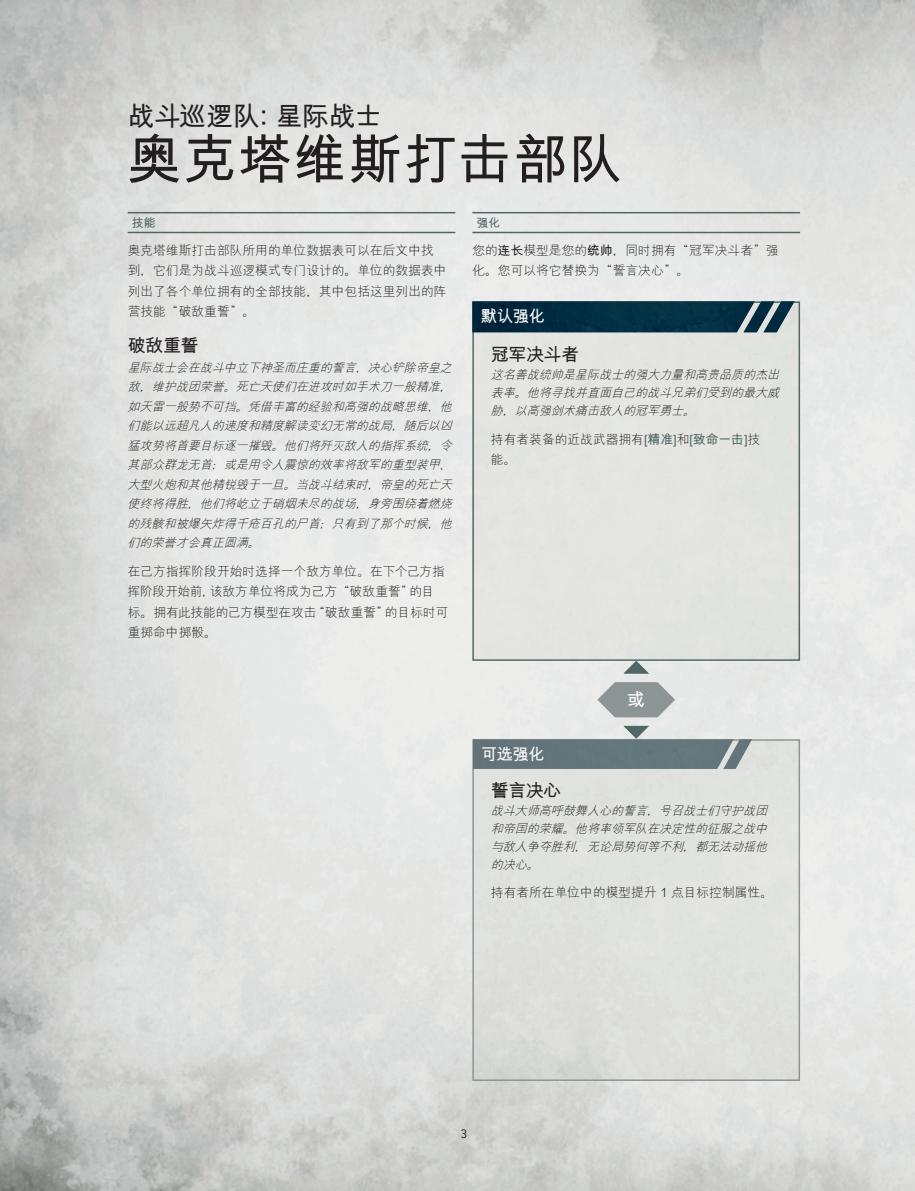
<style>
.page{position:relative;width:915px;height:1191px;background:#fff}
.page>*{position:absolute;margin:0;border:0;box-sizing:border-box;transform-origin:0 0}
.t1{font:700 54px "M Hei PRC";letter-spacing:.02em;color:#231f20}
.t2{font:700 27px "M Hei PRC";letter-spacing:-.015em;color:#231f20}
.t3{font:700 18px "M Hei PRC";letter-spacing:-.03em;color:#231f20}
.t4{font:700 18px "M Hei PRC";color:#fff}
.t5{font:700 16.5px "M Hei PRC";letter-spacing:-.03em;color:#fff}
.t6{font:300 13.5px "Conduit ITC Std";color:#231f20}
.t7{font:300 12.75px/20.2px "M Hei PRC";color:#231f20}
.t8{font:italic 300 12px/19.5px "M Hei PRC";color:#231f20;text-align:justify}
.t9{font:700 12px "M Hei PRC";color:#516765}
.s1{font-weight:700}
.s2{font-weight:700;color:#516765}
</style>
<div class="page">
<img style="left:0;top:0;width:914px;height:1191px">
<hr style="left:128px;top:232px;width:327px;height:1px;background:#516765">
<hr style="left:128px;top:212px;width:327px;height:1px;background:#516765">
<div style="left:473px;top:302px;width:326px;height:358px;background:#e4e4e1"></div>
<div style="left:472px;top:301px;width:327px;height:360px;border:2px solid #516765"></div>
<img style="left:472px;top:301px;width:322px;height:31px">
<div style="left:473px;top:740px;width:326px;height:340px;background:#dfe2de"></div>
<div style="left:472px;top:739px;width:327px;height:342px;border:2px solid #8d9594"></div>
<svg style="left:472px;top:661px;width:279px;height:108px"></svg>
<hr style="left:472px;top:232px;width:327px;height:1px;background:#516765">
<hr style="left:472px;top:212px;width:327px;height:1px;background:#516765">
<h2 class="t2" style="left:128px;top:102px;width:255px">战斗巡逻队：星际战士</h2>
<h1 class="t1" style="left:128px;top:132px;width:496px">奥克塔维斯打击部队</h1>
<p class="t9" style="left:132px;top:216px;width:25px">技能</p>
<p class="t7" style="left:128px;top:240px;width:320px">奥克塔维斯打击部队所用的单位数据表可以在后文中找到，它们是为战斗巡逻模式专门设计的。单位的数据表中列出了各个单位拥有的全部技能，其中包括这里列出的阵营技能“破敌重誓”。</p>
<h3 class="t3" style="left:128px;top:336px;width:72px">破敌重誓</h3>
<p class="t8" style="left:128px;top:357px;width:329px">星际战士会在战斗中立下神圣而庄重的誓言，决心铲除帝皇之敌，维护战团荣誉。死亡天使们在进攻时如手术刀一般精准，如天雷一般势不可挡。凭借丰富的经验和高强的战略思维，他们能以远超凡人的速度和精度解读变幻无常的战局，随后以凶猛攻势将首要目标逐一摧毁。他们将歼灭敌人的指挥系统，令其部众群龙无首；或是用令人震惊的效率将敌军的重型装甲、大型火炮和其他精锐毁于一旦。当战斗结束时，帝皇的死亡天使终将得胜，他们将屹立于硝烟未尽的战场，身旁围绕着燃烧的残骸和被爆矢炸得千疮百孔的尸首；只有到了那个时候，他们的荣誉才会真正圆满。</p>
<p class="t7" style="left:128px;top:561px;width:322px">在己方指挥阶段开始时选择一个敌方单位。在下个己方指挥阶段开始前，该敌方单位将成为己方“破敌重誓”的目标。拥有此技能的己方模型在攻击“破敌重誓”的目标时可重掷命中掷骰。</p>
<p class="t9" style="left:476px;top:216px;width:25px">强化</p>
<p class="t7" style="left:472px;top:240px;width:308px">您的<span class="s1">连长</span>模型是您的<span class="s1">统帅</span>，同时拥有“冠军决斗者”强化。您可以将它替换为“誓言决心”。</p>
<h3 class="t5" style="left:480px;top:307px;width:66px">默认强化</h3>
<h3 class="t3" style="left:490px;top:346px;width:90px">冠军决斗者</h3>
<p class="t8" style="left:490px;top:366px;width:293px;line-height:18px">这名善战统帅是星际战士的强大力量和高贵品质的杰出表率。他将寻找并直面自己的战斗兄弟们受到的最大威胁，以高强剑术痛击敌人的冠军勇士。</p>
<p class="t7" style="left:490px;top:429px;width:271px">持有者装备的近战武器拥有<span class="s2">[精准]</span>和<span class="s2">[致命一击]</span>技能。</p>
<h3 class="t5" style="left:480px;top:745px;width:66px">可选强化</h3>
<h3 class="t4" style="left:626px;top:690px;width:19px">或</h3>
<h3 class="t3" style="left:490px;top:781px;width:72px">誓言决心</h3>
<p class="t8" style="left:490px;top:801px;width:281px;line-height:18px">战斗大师高呼鼓舞人心的誓言，号召战士们守护战团和帝国的荣耀。他将率领军队在决定性的征服之战中与敌人争夺胜利，无论局势何等不利，都无法动摇他的决心。</p>
<p class="t7" style="left:490px;top:882px;width:283px">持有者所在单位中的模型提升 1 点目标控制属性。</p>
<p class="t6" style="left:460px;top:1126px;width:8px">3</p>
</div>
